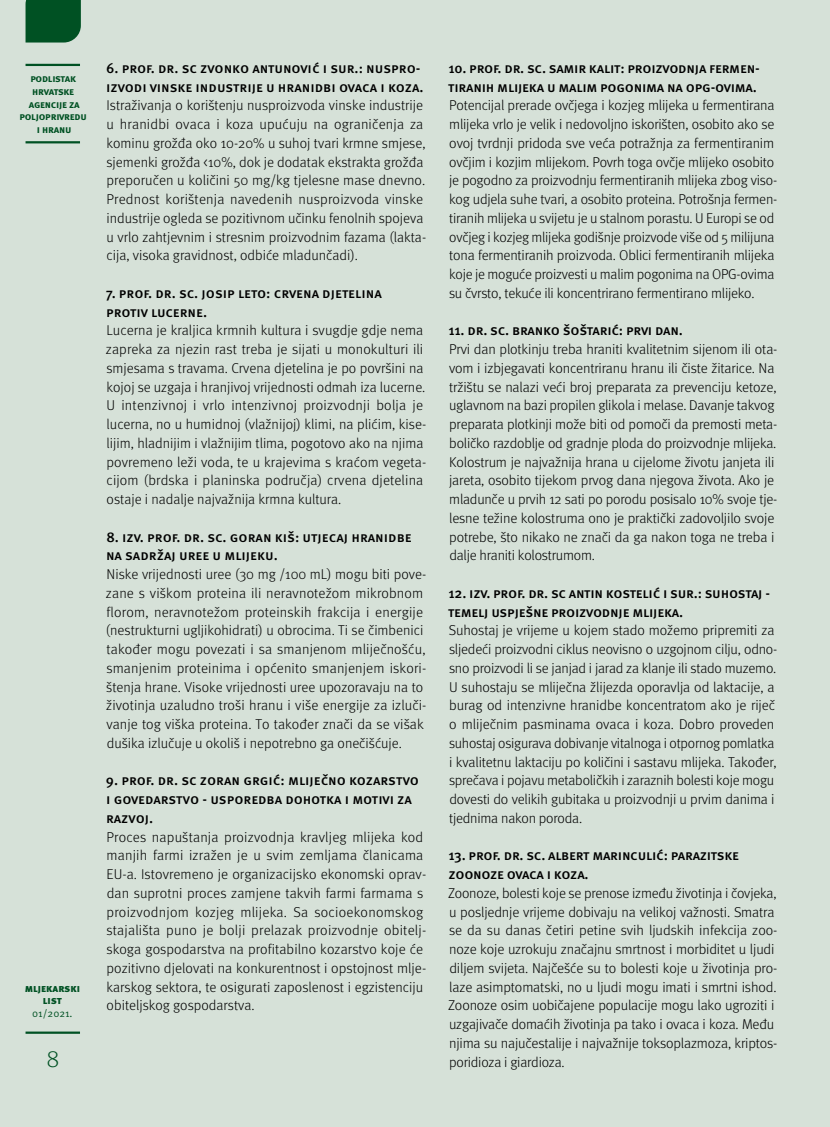
<style>
.page{position:relative;width:830px;height:1127px;background:#fff}
.page>*{position:absolute;margin:0;border:0;box-sizing:border-box;transform-origin:0 0}
.t1{font:300 24px "Meta Pro";color:#005123}
.t2{font:300 14.25px/18.8px "Meta Pro";letter-spacing:-.01em;color:#000}
.t3{font:500 14.25px/18.8px "Meta Pro";letter-spacing:-.015em;color:#000}
.t4{font:700 10.5px/12.6px "Meta Pro";letter-spacing:-.025em;color:#005123;text-align:center}
.t5{font:900 10.5px/12.6px "Meta Pro";color:#005123;text-align:center}
.t6{font:10.5px "Meta Pro";letter-spacing:-.005em;color:#005123}
</style>
<div class="page">
<div style="left:0;top:0;width:829px;height:1127px;background:#d6e1d8"></div>
<hr style="left:26px;top:64px;width:54px;height:2px;background:#005123">
<hr style="left:26px;top:141px;width:54px;height:2px;background:#005123">
<div style="left:26px;top:0;width:55px;height:43px;background:#005123"></div>
<hr style="left:26px;top:1031px;width:54px;height:3px;background:#005123">
<p class="t4" style="left:19px;top:73px;width:69px">podlistak<br>Hrvatske agencije za poljoprivredu i h ranu</p>
<p class="t5" style="left:25px;top:982px;width:57px">Mljekarski list</p>
<p class="t6" style="left:32px;top:1007px;width:42px">01/2021.</p>
<h1 class="t1" style="left:46px;top:1041px;width:14px">8</h1>
<p class="t3" style="left:106px;top:59px;width:319px">6. Prof. dr. sc Zvonko Antunović i sur.: N uspro&shy;izvodi vinske industrije u h ranidbi ovaca i koza.</p>
<p class="t2" style="left:106px;top:95px;width:321px">Istraživanja o korištenju nusproizvoda vinske industrije u hranidbi ovaca i koza upućuju na ograničenja za kominu grožđa oko 10-20% u suhoj tvari krmne smjese, sjemenki grožđa &lt;10%, dok je dodatak ekstrakta grožđa preporučen u količini 50 mg/kg tjelesne mase dnevno.<br>Prednost korištenja navedenih nusproizvoda vinske industrije ogleda se pozitivnom učinku fenolnih spojeva u vrlo zahtjevnim i stresnim proizvodnim fazama (lakta&shy;cija, visoka gravidnost, odbiće mladunčadi).</p>
<p class="t3" style="left:106px;top:284px;width:277px">7. Prof. dr. sc. Josip Leto: Crvena djetelina protiv lucerne.</p>
<p class="t2" style="left:106px;top:320px;width:322px">Lucerna je kraljica krmnih kultura i svugdje gdje nema zapreka za njezin rast treba je sijati u monokulturi ili smjesama s travama. Crvena djetelina je po površini na kojoj se uzgaja i hranjivoj vrijednosti odmah iza lucerne.<br>U intenzivnoj i vrlo intenzivnoj proizvodnji bolja je lucerna, no u humidnoj (vlažnijoj) klimi, na plićim, kise&shy;lijim, hladnijim i vlažnijim tlima, pogotovo ako na njima povremeno leži voda, te u krajevima s kraćom vegeta&shy;cijom (brdska i planinska područja) crvena djetelina ostaje i nadalje najvažnija krmna kultura.</p>
<p class="t3" style="left:106px;top:528px;width:307px">8. I zv. prof. dr. sc. Goran Kiš: Utjecaj h ranidbe na sadržaj uree u mlijeku.</p>
<p class="t2" style="left:106px;top:564px;width:322px">Niske vrijednosti uree (30 mg /100 mL) mogu biti pove&shy;zane s viškom proteina ili neravnotežom mikrobnom florom, neravnotežom proteinskih frakcija i energije (nestrukturni ugljikohidrati) u obrocima. Ti se čimbenici također mogu povezati i sa smanjenom mliječnošću, smanjenim proteinima i općenito smanjenjem iskori&shy;štenja hrane. Visoke vrijednosti uree upozoravaju na to životinja uzaludno troši hranu i više energije za izluči&shy;vanje tog viška proteina. To također znači da se višak dušika izlučuje u okoliš i nepotrebno ga onečišćuje.</p>
<p class="t3" style="left:106px;top:771px;width:314px">9. Prof. dr. sc Zoran Grgić: Mliječno kozarstvo i govedarstvo - usporedba doh otka i motivi za razvoj.</p>
<p class="t2" style="left:106px;top:826px;width:321px">Proces napuštanja proizvodnja kravljeg mlijeka kod manjih farmi izražen je u svim zemljama članicama EU-a. Istovremeno je organizacijsko ekonomski oprav&shy;dan suprotni proces zamjene takvih farmi farmama s proizvodnjom kozjeg mlijeka. Sa socioekonomskog stajališta puno je bolji prelazak proizvodnje obitelj&shy;skoga gospodarstva na profitabilno kozarstvo koje će pozitivno djelovati na konkurentnost i opstojnost mlje&shy;karskog sektora, te osigurati zaposlenost i egzistenciju obiteljskog gospodarstva.</p>
<p class="t3" style="left:448px;top:59px;width:311px">10. Prof. dr. sc. Samir Kalit: Proizvodnja fermen&shy;tiranih mlijeka u malim pogonima na OPG-ovima.</p>
<p class="t2" style="left:449px;top:95px;width:330px">Potencijal prerade ovčjega i kozjeg mlijeka u fermentirana mlijeka vrlo je velik i nedovoljno iskorišten, osobito ako se ovoj tvrdnji pridoda sve veća potražnja za fermentiranim ovčjim i kozjim mlijekom. Povrh toga ovčje mlijeko osobito je pogodno za proizvodnju fermentiranih mlijeka zbog viso&shy;kog udjela suhe tvari, a osobito proteina. Potrošnja fermen&shy;tiranih mlijeka u svijetu je u stalnom porastu. U Europi se od ovčjeg i kozjeg mlijeka godišnje proizvode više od 5 milijuna tona fermentiranih proizvoda. Oblici fermentiranih mlijeka koje je moguće proizvesti u malim pogonima na OPG-ovima su čvrsto, tekuće ili koncentrirano fermentirano mlijeko.</p>
<p class="t3" style="left:448px;top:321px;width:236px">11. D r. sc. B ranko Šoštarić: Prvi dan.</p>
<p class="t2" style="left:449px;top:339px;width:330px">Prvi dan plotkinju treba hraniti kvalitetnim sijenom ili ota&shy;vom i izbjegavati koncentriranu hranu ili čiste žitarice. Na tržištu se nalazi veći broj preparata za prevenciju ketoze, uglavnom na bazi propilen glikola i melase. Davanje takvog preparata plotkinji može biti od pomoči da premosti meta&shy;boličko razdoblje od gradnje ploda do proizvodnje mlijeka.<br>Kolostrum je najvažnija hrana u cijelome životu janjeta ili jareta, osobito tijekom prvog dana njegova života. Ako je mladunče u prvih 12 sati po porodu posisalo 10% svoje tje&shy;lesne težine kolostruma ono je praktički zadovoljilo svoje potrebe, što nikako ne znači da ga nakon toga ne treba i dalje hraniti kolostrumom.</p>
<p class="t3" style="left:448px;top:584px;width:323px">12. I zv. prof. dr. sc Antin Kostelić i sur.: Suh ostaj - temelj uspješne proizvodnje mlijeka.</p>
<p class="t2" style="left:448px;top:620px;width:330px">Suhostaj je vrijeme u kojem stado možemo pripremiti za sljedeći proizvodni ciklus neovisno o uzgojnom cilju, odno&shy;sno proizvodi li se janjad i jarad za klanje ili stado muzemo.<br>U suhostaju se mliječna žlijezda oporavlja od laktacije, a burag od intenzivne hranidbe koncentratom ako je riječ o mliječnim pasminama ovaca i koza. Dobro proveden suhostaj osigurava dobivanje vitalnoga i otpornog pomlatka i kvalitetnu laktaciju po količini i sastavu mlijeka. Također, sprečava i pojavu metaboličkih i zaraznih bolesti koje mogu dovesti do velikih gubitaka u proizvodnji u prvim danima i tjednima nakon poroda.</p>
<p class="t3" style="left:448px;top:846px;width:292px">13. Prof. dr. sc. Albert Marinculić: Parazitske zoonoze ovaca i koza.</p>
<p class="t2" style="left:448px;top:883px;width:331px">Zoonoze, bolesti koje se prenose između životinja i čovjeka, u posljednje vrijeme dobivaju na velikoj važnosti. Smatra se da su danas četiri petine svih ljudskih infekcija zoo&shy;noze koje uzrokuju značajnu smrtnost i morbiditet u ljudi diljem svijeta. Najčešće su to bolesti koje u životinja pro&shy;laze asimptomatski, no u ljudi mogu imati i smrtni ishod.<br>Zoonoze osim uobičajene populacije mogu lako ugroziti i uzgajivače domaćih životinja pa tako i ovaca i koza. Među njima su najučestalije i najvažnije toksoplazmoza, kriptos&shy;poridioza i giardioza.</p>
</div>
